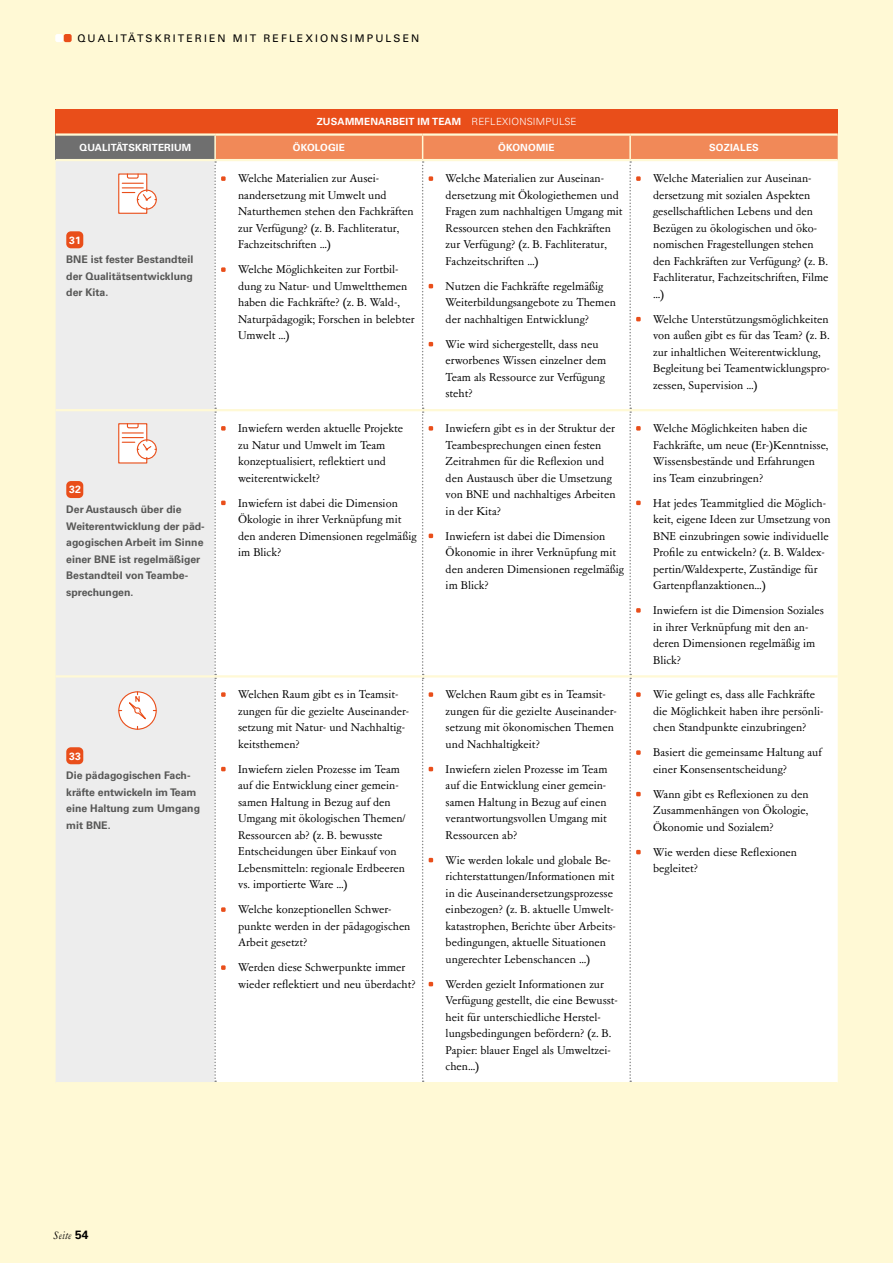
<style>
.page{position:relative;width:893px;height:1263px;background:#fff9d5}
.page>*{position:absolute;margin:0;border:0;box-sizing:border-box;transform-origin:0 0}
.t1{font:12.75px/16.5px "Garamont Amst SB";color:#000}
.t2{font:italic 12px "Garamont Amst SB";letter-spacing:.03em;color:#000}
.t3{font:700 10.5px/16.5px "Univers LT Pro 65";color:#575756}
.t4{font:10.5px "Univers LT Pro 55 Roman";letter-spacing:.2em;color:#000}
.t5{font:700 10.5px "Univers LT Pro 65";color:#fff}
.t6{font:700 9.9px "Univers LT Pro 65";letter-spacing:.02em;color:#fff}
.s1{font-family:"Univers LT Pro 45";font-weight:300}
.s2{font-family:"Univers LT Pro 65";font-weight:700;font-style:normal}
</style>
<div class="page">
<div style="left:64px;top:34px;width:8px;height:8px;background:#e94e1a;border-radius:2px"></div>
<div style="left:55px;top:34px;width:8px;height:8px;background:#fff;border-radius:2px"></div>
<div style="left:56px;top:109px;width:782px;height:26px;background:#e94e1a"></div>
<div style="left:56px;top:135px;width:159px;height:25px;background:#6f6f6f"></div>
<div style="left:56px;top:161px;width:158px;height:921px;background:#ededed"></div>
<hr style="left:56px;top:133px;width:159px;height:3px;background:#fff9d5">
<hr style="left:215px;top:133px;width:208px;height:3px;background:#fff9d5">
<hr style="left:423px;top:133px;width:207px;height:3px;background:#fff9d5">
<hr style="left:630px;top:133px;width:208px;height:3px;background:#fff9d5">
<hr style="left:56px;top:159px;width:159px;height:2px;background:#fff9d5">
<hr style="left:56px;top:409px;width:159px;height:2px;background:#fff9d5">
<hr style="left:56px;top:675px;width:159px;height:2px;background:#fff9d5">
<div style="left:137px;top:190px;width:20px;height:20px;border:1px solid #e94e1a;border-radius:50%"></div>
<svg style="left:118px;top:173px;width:38px;height:41px;background:#f7dad0"></svg>
<div style="left:66px;top:231px;width:17px;height:17px;background:#e94e1a;border-radius:5px"></div>
<div style="left:137px;top:439px;width:20px;height:20px;border:1px solid #e94e1a;border-radius:50%"></div>
<svg style="left:118px;top:423px;width:38px;height:41px;background:#f7dad0"></svg>
<div style="left:66px;top:481px;width:17px;height:17px;background:#e94e1a;border-radius:5px"></div>
<svg style="left:118px;top:691px;width:39px;height:39px;background:#f7e1da"></svg>
<div style="left:66px;top:747px;width:17px;height:17px;background:#e94e1a;border-radius:5px"></div>
<div style="left:214px;top:135px;width:624px;height:947px;background:#fff"></div>
<p class="t4" style="left:77px;top:32px;width:343px">QUALITÄTSKRITERIEN MIT REFLEXIONSIMPULSEN</p>
<p class="t6" style="left:317px;top:116px;width:261px">ZUSAMMENARBEIT IM TEAM <span class="s1">REFLEXIONSIMPULSE</span></p>
<p class="t6" style="left:80px;top:142px;width:113px">QUALITÄTSKRITERIUM</p>
<p class="t6" style="left:293px;top:142px;width:54px">ÖKOLOGIE</p>
<p class="t6" style="left:498px;top:142px;width:58px">ÖKONOMIE</p>
<p class="t6" style="left:709px;top:142px;width:51px">SOZIALES</p>
<p class="t5" style="left:69px;top:234px;width:13px">31</p>
<p class="t3" style="left:66px;top:251px;width:128px;text-align:justify">BNE ist fester Bestandteil der Qualitätsentwicklung der Kita.</p>
<p class="t5" style="left:69px;top:483px;width:13px">32</p>
<p class="t3" style="left:66px;top:501px;width:140px">Der Austausch über die<br>Weiterentwicklung der päd&shy;agogischen Arbeit im Sinne einer BNE ist regelmäßiger<br>Bestandteil von Teambe&shy;sprechungen.</p>
<p class="t5" style="left:69px;top:750px;width:13px">33</p>
<p class="t3" style="left:66px;top:767px;width:135px">Die pädagogischen Fach&shy;kräfte entwickeln im Team eine Haltung zum Umgang mit BNE.</p>
<p class="t1" style="left:238px;top:171px;width:177px">Welche Materialien zur Ausei&shy;nandersetzung mit Umwelt und<br>Naturthemen stehen den Fachkräften zur Verfügung? (z. B. Fachliteratur,<br>Fachzeitschriften …)</p>
<p class="t1" style="left:238px;top:262px;width:178px">Welche Möglichkeiten zur Fortbil&shy;dung zu Natur- und Umweltthemen haben die Fachkräfte? (z. B. Wald-,<br>Naturpädagogik; Forschen in belebter<br>Umwelt …)</p>
<p class="t1" style="left:238px;top:421px;width:166px">Inwiefern werden aktuelle Projekte zu Natur und Umwelt im Team konzeptualisiert, reflektiert und weiterentwickelt?</p>
<p class="t1" style="left:238px;top:495px;width:180px">Inwiefern ist dabei die Dimension<br>Ökologie in ihrer Verknüpfung mit den anderen Dimensionen regelmäßig im Blick?</p>
<p class="t1" style="left:238px;top:687px;width:173px">Welchen Raum gibt es in Teamsit&shy;zungen für die gezielte Auseinander&shy;setzung mit Natur- und Nachhaltig&shy;keitsthemen?</p>
<p class="t1" style="left:238px;top:761px;width:169px">Inwiefern zielen Prozesse im Team auf die Entwicklung einer gemein&shy;samen Haltung in Bezug auf den<br>Umgang mit ökologischen Themen/<br>Ressourcen ab? (z. B. bewusste<br>Entscheidungen über Einkauf von<br>Lebensmitteln: regionale Erdbeeren vs. importierte Ware …)</p>
<p class="t1" style="left:238px;top:902px;width:174px">Welche konzeptionellen Schwer&shy;punkte werden in der pädagogischen<br>Arbeit gesetzt?</p>
<p class="t1" style="left:238px;top:960px;width:179px">Werden diese Schwerpunkte immer wieder reflektiert und neu überdacht?</p>
<p class="t1" style="left:446px;top:171px;width:178px">Welche Materialien zur Auseinan&shy;dersetzung mit Ökologiethemen und Fragen zum nachhaltigen Umgang mit Ressourcen stehen den Fachkräften zur Verfügung? (z. B. Fachliteratur, Fachzeitschriften …)</p>
<p class="t1" style="left:446px;top:278px;width:172px">Nutzen die Fachkräfte regelmäßig<br>Weiterbildungsangebote zu Themen der nachhaltigen Entwicklung?</p>
<p class="t1" style="left:446px;top:336px;width:162px">Wie wird sichergestellt, dass neu erworbenes Wissen einzelner dem<br>Team als Ressource zur Verfügung steht?</p>
<p class="t1" style="left:446px;top:421px;width:171px">Inwiefern gibt es in der Struktur der<br>Teambesprechungen einen festen<br>Zeitrahmen für die Reflexion und den Austausch über die Umsetzung von BNE und nachhaltiges Arbeiten in der Kita?</p>
<p class="t1" style="left:446px;top:528px;width:180px">Inwiefern ist dabei die Dimension<br>Ökonomie in ihrer Verknüpfung mit den anderen Dimensionen regelmäßig im Blick?</p>
<p class="t1" style="left:446px;top:687px;width:173px">Welchen Raum gibt es in Teamsit&shy;zungen für die gezielte Auseinander&shy;setzung mit ökonomischen Themen und Nachhaltigkeit?</p>
<p class="t1" style="left:446px;top:761px;width:163px;text-align:justify">Inwiefern zielen Prozesse im Team auf die Entwicklung einer gemein&shy;samen Haltung in Bezug auf einen verantwortungsvollen Umgang mit Ressourcen ab?</p>
<p class="t1" style="left:446px;top:852px;width:172px">Wie werden lokale und globale Be&shy;richterstattungen/Informationen mit in die Auseinandersetzungsprozesse einbezogen? (z. B. aktuelle Umwelt&shy;katastrophen, Berichte über Arbeits&shy;bedingungen, aktuelle Situationen ungerechter Lebenschancen …)</p>
<p class="t1" style="left:446px;top:976px;width:174px">Werden gezielt Informationen zur<br>Verfügung gestellt, die eine Bewusst&shy;heit für unterschiedliche Herstel&shy;lungsbedingungen befördern? (z. B.<br>Papier: blauer Engel als Umweltzei&shy;chen…)</p>
<p class="t1" style="left:653px;top:171px;width:177px">Welche Materialien zur Auseinan&shy;dersetzung mit sozialen Aspekten gesellschaftlichen Lebens und den<br>Bezügen zu ökologischen und öko&shy;nomischen Fragestellungen stehen den Fachkräften zur Verfügung? (z. B.<br>Fachliteratur, Fachzeitschriften, Filme …)</p>
<p class="t1" style="left:653px;top:311px;width:178px">Welche Unterstützungsmöglichkeiten von außen gibt es für das Team? (z. B. zur inhaltlichen Weiterentwicklung, Begleitung bei Teamentwicklungspro&shy;zessen, Supervision …)</p>
<p class="t1" style="left:653px;top:421px;width:177px">Welche Möglichkeiten haben die<br>Fachkräfte, um neue (Er-)Kenntnisse,<br>Wissensbestände und Erfahrungen ins Team einzubringen?</p>
<p class="t1" style="left:653px;top:495px;width:179px">Hat jedes Teammitglied die Möglich&shy;keit, eigene Ideen zur Umsetzung von BNE einzubringen sowie individuelle Profile zu entwickeln? (z. B. Waldex&shy;pertin/Waldexperte, Zuständige für Gartenpflanzaktionen…)</p>
<p class="t1" style="left:653px;top:603px;width:172px">Inwiefern ist die Dimension Soziales in ihrer Verknüpfung mit den an&shy;deren Dimensionen regelmäßig im<br>Blick?</p>
<p class="t1" style="left:653px;top:687px;width:172px">Wie gelingt es, dass alle Fachkräfte die Möglichkeit haben ihre persönli&shy;chen Standpunkte einzubringen?</p>
<p class="t1" style="left:653px;top:745px;width:170px">Basiert die gemeinsame Haltung auf einer Konsensentscheidung?</p>
<p class="t1" style="left:653px;top:786px;width:157px;text-align:justify">Wann gibt es Reflexionen zu den Zusammenhängen von Ökologie, Ökonomie und Sozialem?</p>
<p class="t1" style="left:653px;top:844px;width:145px">Wie werden diese Reflexionen begleitet?</p>
<p class="t2" style="left:54px;top:1228px;width:36px">Seite <span class="s2">54</span></p>
</div>
